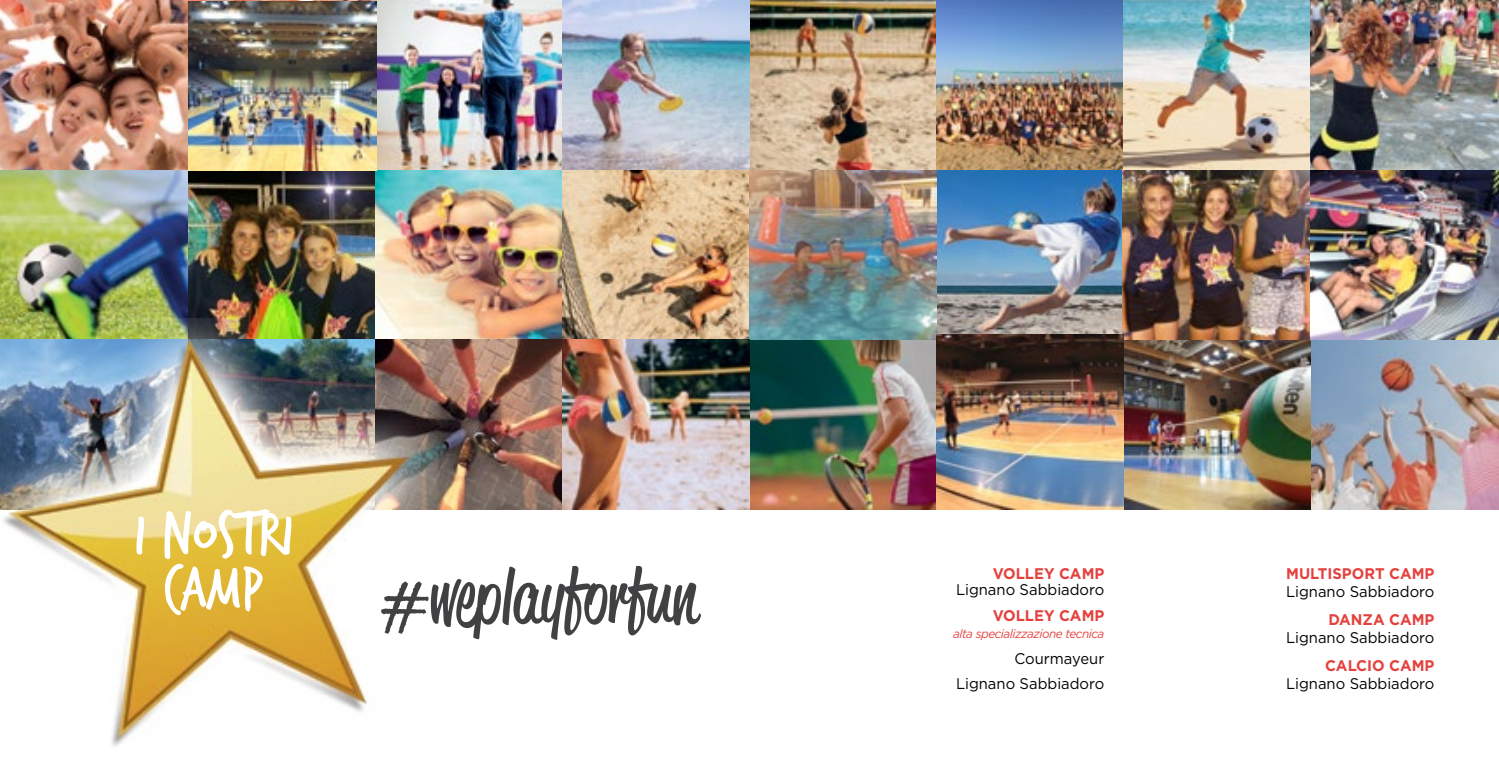
<style>
.page{position:relative;width:1499px;height:764px;background:#fff}
.page>*{position:absolute;margin:0;border:0;box-sizing:border-box;transform-origin:0 0}
.t1{font:74.2px "Reklame Script Regular DEMO";color:#414042}
.t2{font:64.58px/53.6px "Trash Hand";color:#fff;text-align:center}
.t3{font:15.4px/25.2px "Gotham";color:#000;text-align:right;scale:.96 1}
.t4{font:700 15.4px "Gotham";color:#e4413e;scale:.96 1}
.t5{font:italic 12.25px "Gotham";letter-spacing:-.04em;color:#e4413e;scale:.96 1}
.s1{font-family:"Bradley Hand ITCTT";font-weight:700}
</style>
<div class="page">
<img style="left:0;top:0;width:188px;height:170px">
<img style="left:749px;top:0;width:749px;height:340px">
<img style="left:0;top:170px;width:188px;height:149px">
<img style="left:1310px;top:340px;width:188px;height:169px">
<img style="left:749px;top:340px;width:187px;height:169px">
<img style="left:936px;top:0;width:187px;height:170px">
<img style="left:188px;top:171px;width:187px;height:148px">
<img style="left:1123px;top:0;width:187px;height:170px">
<img style="left:376px;top:0;width:186px;height:170px">
<img style="left:1310px;top:0;width:188px;height:170px">
<img style="left:375px;top:170px;width:187px;height:170px">
<img style="left:936px;top:170px;width:186px;height:165px">
<img style="left:437px;top:340px;width:125px;height:169px">
<img style="left:1123px;top:340px;width:187px;height:169px">
<img style="left:562px;top:0;width:187px;height:170px">
<img style="left:1122px;top:170px;width:187px;height:170px">
<img style="left:562px;top:170px;width:187px;height:170px">
<img style="left:749px;top:170px;width:187px;height:170px">
<img style="left:562px;top:340px;width:187px;height:169px">
<img style="left:0;top:319px;width:437px;height:428px">
<img style="left:188px;top:1px;width:188px;height:169px">
<img style="left:936px;top:335px;width:187px;height:174px">
<h2 class="t2" style="left:135px;top:510px;width:160px">I NOSTRI<br>CAMP</h2>
<h1 class="t1" style="left:382px;top:566px;width:317px"><span class="s1">#</span>weplayforfun</h1>
<p class="t4" style="left:992px;top:563px;width:118px">VOLLEY CAMP</p>
<p class="t3" style="left:955px;top:577px;width:156px">Lignano Sabbiadoro</p>
<p class="t4" style="left:992px;top:606px;width:118px">VOLLEY CAMP</p>
<p class="t5" style="left:953px;top:625px;width:159px">alta specializzazione tecnica</p>
<p class="t3" style="left:955px;top:645px;width:156px">Courmayeur<br>Lignano Sabbiadoro</p>
<p class="t4" style="left:1285px;top:563px;width:156px">MULTISPORT CAMP</p>
<p class="t3" style="left:1285px;top:579px;width:156px">Lignano Sabbiadoro</p>
<p class="t4" style="left:1328px;top:609px;width:112px">DANZA CAMP</p>
<p class="t3" style="left:1285px;top:625px;width:156px">Lignano Sabbiadoro</p>
<p class="t4" style="left:1324px;top:655px;width:115px">CALCIO CAMP</p>
<p class="t3" style="left:1285px;top:671px;width:156px">Lignano Sabbiadoro</p>
</div>
